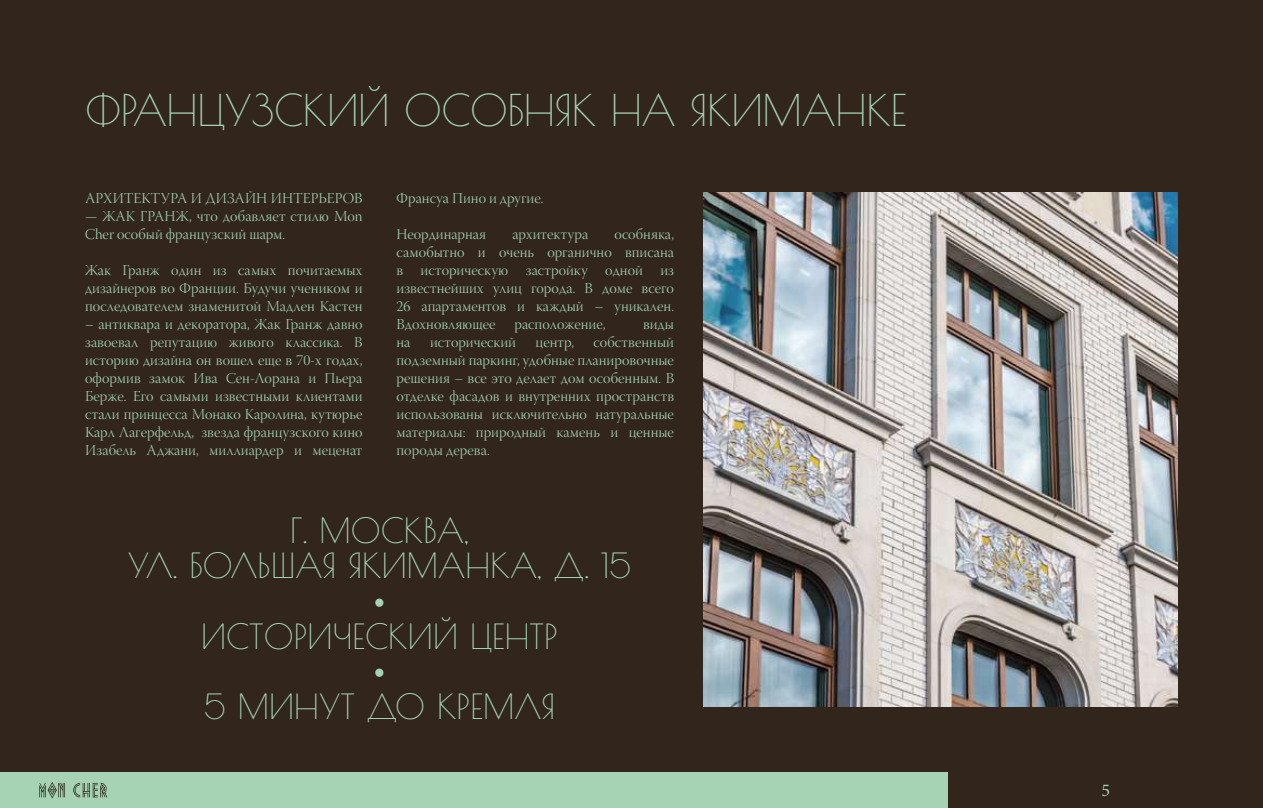
<style>
.page{position:relative;width:1263px;height:808px;background:#fff}
.page>*{position:absolute;margin:0;border:0;box-sizing:border-box;transform-origin:0 0}
.t1{font:42.9px "Poiret One";letter-spacing:-.01em;color:#a5d3b3}
.t2{font:34.05px/35.2px "Poiret One";color:#a5d3b3;text-align:center}
.t3{font:300 18.75px "Segoe UI";color:#a5d3b3}
.t4{font:18px "Minion Pro";color:#a5d3b3}
.t5{font:15px/18px "Warnock Pro Light Disp";color:#a5d3b3;text-align:justify}
</style>
<div class="page">
<div style="left:0;top:0;width:1263px;height:784px;background:#31251c"></div>
<img style="left:704px;top:192px;width:474px;height:515px">
<div style="left:0;top:772px;width:973px;height:36px;background:#a5d3b3"></div>
<div style="left:949px;top:772px;width:314px;height:36px;background:#31251c"></div>
<svg style="left:39px;top:782px;width:26px;height:16px"></svg>
<svg style="left:73px;top:783px;width:34px;height:14px"></svg>
<h1 class="t1" style="left:85px;top:85px;width:823px">ФРАНЦУЗСКИЙ ОСОБНЯК НА ЯКИМАНКЕ</h1>
<p class="t5" style="left:85px;top:191px;width:279px">АРХИТЕКТУРА И ДИЗАЙН ИНТЕРЬЕРОВ</p>
<p class="t5" style="left:85px;top:209px;width:279px">— ЖАК ГРАНЖ, что добавляет стилю Mon<br>Cher особый французский шарм.</p>
<p class="t5" style="left:85px;top:263px;width:279px">Жак Гранж один из самых почитаемых дизайнеров во Франции. Будучи учеником и последователем знаменитой Мадлен Кастен</p>
<p class="t5" style="left:85px;top:317px;width:279px">– антиквара и декоратора, Жак Гранж давно завоевал репутацию живого классика. В историю дизайна он вошел еще в 70-х годах, оформив замок Ива Сен-Лорана и Пьера Берже. Его самыми известными клиентами стали принцесса Монако Каролина, кутюрье Карл Лагерфельд, звезда французского кино Изабель Аджани, миллиардер и меценат</p>
<p class="t5" style="left:396px;top:191px;width:148px">Франсуа Пино и другие.</p>
<p class="t5" style="left:396px;top:227px;width:91px">Неординарная</p>
<p class="t5" style="left:512px;top:227px;width:77px">архитектура</p>
<p class="t5" style="left:396px;top:227px;width:279px;text-indent:218px">особняка, самобытно и очень органично вписана в историческую застройку одной из известнейших улиц города. В доме всего 26 апартаментов и каждый – уникален.<br>Вдохновляющее</p>
<p class="t5" style="left:514px;top:317px;width:93px">расположение,</p>
<p class="t5" style="left:643px;top:317px;width:32px">виды</p>
<p class="t5" style="left:396px;top:335px;width:279px;text-indent:197px">собственный подземный паркинг, удобные планировочные решения – все это делает дом особенным. В отделке фасадов и внутренних пространств использованы исключительно натуральные материалы: природный камень и ценные породы дерева.</p>
<p class="t5" style="left:396px;top:335px;width:15px">на</p>
<p class="t5" style="left:430px;top:335px;width:88px">исторический</p>
<p class="t5" style="left:536px;top:335px;width:40px">центр,</p>
<h2 class="t2" style="left:128px;top:513px;width:505px">Г. МОСКВА,<br>УЛ. БОЛЬШАЯ ЯКИМАНКА, Д. 15</h2>
<p class="t3" style="left:374px;top:583px;width:13px">●</p>
<h2 class="t2" style="left:201px;top:618px;width:358px">ИСТОРИЧЕСКИЙ ЦЕНТР</h2>
<p class="t3" style="left:374px;top:654px;width:13px">●</p>
<h2 class="t2" style="left:204px;top:689px;width:353px">5 МИНУТ ДО КРЕМЛЯ</h2>
<p class="t4" style="left:1101px;top:778px;width:10px">5</p>
</div>
